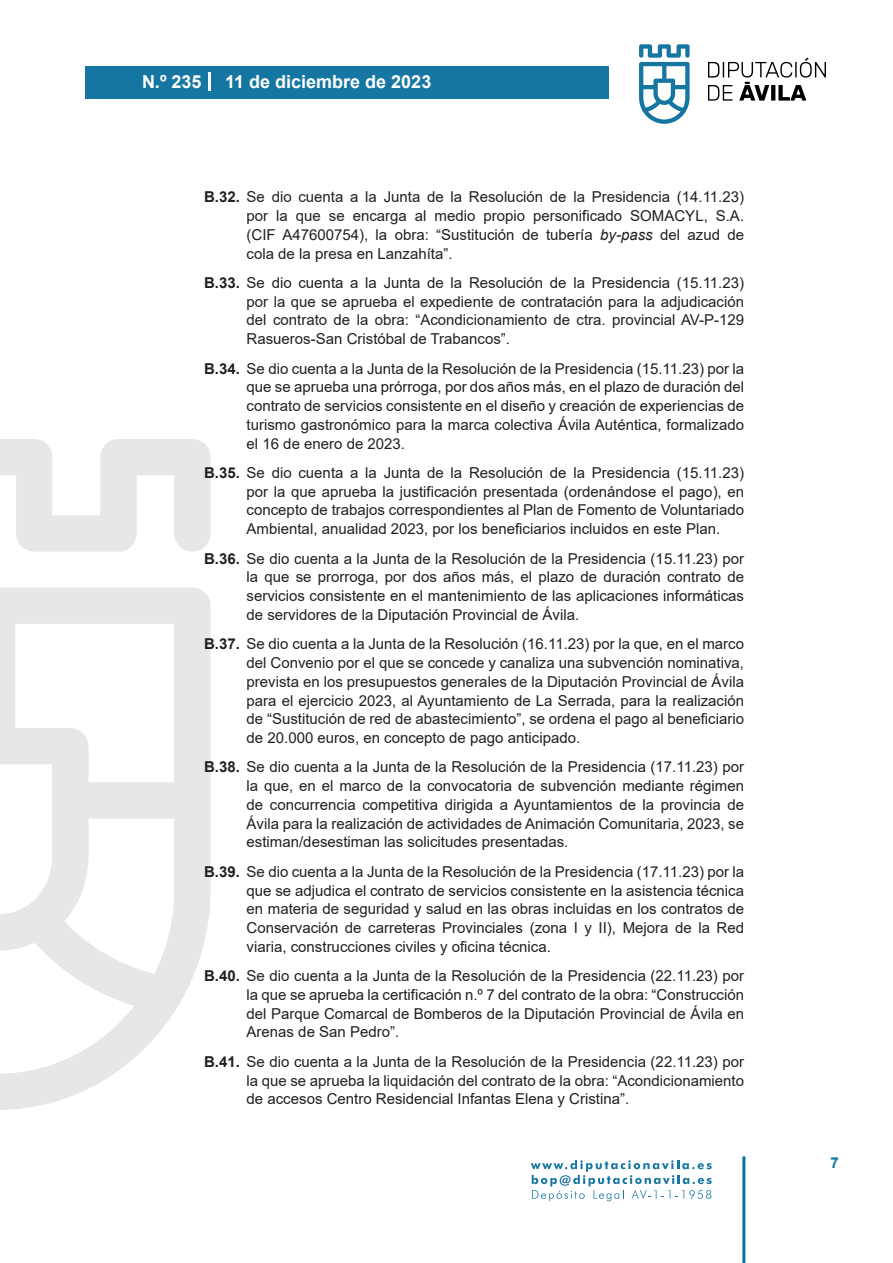
<style>
.page{position:relative;width:893px;height:1263px;background:#fff}
.page>*{position:absolute;margin:0;border:0;box-sizing:border-box;transform-origin:0 0}
.t1{font:700 18px "Arial";color:#fff}
.texto_normal{font:15px/18.8px "Arial";color:#231f20;text-align:justify}
.t2{font:700 15px "Arial";color:#04739f}
.s1{font-weight:700}
.s2{font-style:italic}
</style>
<div class="page">
<svg style="left:531px;top:1160px;width:181px;height:41px"></svg>
<div style="left:85px;top:66px;width:523px;height:33px;background:#1676a2"></div>
<svg style="left:639px;top:44px;width:51px;height:80px"></svg>
<svg style="left:708px;top:58px;width:118px;height:43px"></svg>
<hr style="left:742px;top:1156px;width:3px;height:107px;background:#04739f">
<svg style="left:208px;top:72px;width:2px;height:18px"></svg>
<svg style="left:0;top:439px;width:211px;height:671px"></svg>
<p class="t1" style="left:142px;top:69px;width:61px">N.º 235</p>
<p class="t1" style="left:225px;top:69px;width:208px">11 de diciembre de 2023</p>
<p class="texto_normal" style="left:247px;top:188px;width:499px;text-indent:-43px"><span class="s1">B.32.</span> Se dio cuenta a la Junta de la Resolución de la Presidencia (14.11.23) por la que se encarga al medio propio personificado SOMACYL, S.A. (CIF A47600754), la obra: “Sustitución de tubería <span class="s2">by-pass</span> del azud de cola de la presa en Lanzahíta”.</p>
<p class="texto_normal" style="left:247px;top:273px;width:499px;text-indent:-43px"><span class="s1">B.33.</span> Se dio cuenta a la Junta de la Resolución de la Presidencia (15.11.23) por la que se aprueba el expediente de contratación para la adjudicación del contrato de la obra: “Acondicionamiento de ctra. provincial AV-P-129<br>Rasueros-San Cristóbal de Trabancos”.</p>
<p class="texto_normal" style="left:247px;top:359px;width:499px;text-indent:-43px"><span class="s1">B.34.</span> Se dio cuenta a la Junta de la Resolución de la Presidencia (15.11.23) por la que se aprueba una prórroga, por dos años más, en el plazo de duración del contrato de servicios consistente en el diseño y creación de experiencias de turismo gastronómico para la marca colectiva Ávila Auténtica, formalizado el 16 de enero de 2023.</p>
<p class="texto_normal" style="left:247px;top:463px;width:499px;text-indent:-43px"><span class="s1">B.35.</span> Se dio cuenta a la Junta de la Resolución de la Presidencia (15.11.23) por la que aprueba la justificación presentada (ordenándose el pago), en concepto de trabajos correspondientes al Plan de Fomento de Voluntariado Ambiental, anualidad 2023, por los beneficiarios incluidos en este Plan.</p>
<p class="texto_normal" style="left:247px;top:549px;width:499px;text-indent:-43px"><span class="s1">B.36.</span> Se dio cuenta a la Junta de la Resolución de la Presidencia (15.11.23) por la que se prorroga, por dos años más, el plazo de duración contrato de servicios consistente en el mantenimiento de las aplicaciones informáticas de servidores de la Diputación Provincial de Ávila.</p>
<p class="texto_normal" style="left:247px;top:634px;width:499px;text-indent:-43px"><span class="s1">B.37.</span> Se dio cuenta a la Junta de la Resolución (16.11.23) por la que, en el marco del Convenio por el que se concede y canaliza una subvención nominativa, prevista en los presupuestos generales de la Diputación Provincial de Ávila para el ejercicio 2023, al Ayuntamiento de La Serrada, para la realización de “Sustitución de red de abastecimiento”, se ordena el pago al beneficiario de 20.000 euros, en concepto de pago anticipado.</p>
<p class="texto_normal" style="left:247px;top:758px;width:499px;text-indent:-43px"><span class="s1">B.38.</span> Se dio cuenta a la Junta de la Resolución de la Presidencia (17.11.23) por la que, en el marco de la convocatoria de subvención mediante régimen de concurrencia competitiva dirigida a Ayuntamientos de la provincia de Ávila para la realización de actividades de Animación Comunitaria, 2023, se estiman/desestiman las solicitudes presentadas.</p>
<p class="texto_normal" style="left:247px;top:862px;width:499px;text-indent:-43px"><span class="s1">B.39.</span> Se dio cuenta a la Junta de la Resolución de la Presidencia (17.11.23) por la que se adjudica el contrato de servicios consistente en la asistencia técnica en materia de seguridad y salud en las obras incluidas en los contratos de Conservación de carreteras Provinciales (zona I y II), Mejora de la Red viaria, construcciones civiles y oficina técnica.</p>
<p class="texto_normal" style="left:247px;top:966px;width:499px;text-indent:-43px"><span class="s1">B.40.</span> Se dio cuenta a la Junta de la Resolución de la Presidencia (22.11.23) por la que se aprueba la certificación n.º 7 del contrato de la obra: “Construcción del Parque Comarcal de Bomberos de la Diputación Provincial de Ávila en Arenas de San Pedro”.</p>
<p class="texto_normal" style="left:247px;top:1052px;width:499px;text-indent:-43px"><span class="s1">B.41.</span> Se dio cuenta a la Junta de la Resolución de la Presidencia (22.11.23) por la que se aprueba la liquidación del contrato de la obra: “Acondicionamiento de accesos Centro Residencial Infantas Elena y Cristina”.</p>
<p class="t2" style="left:831px;top:1152px;width:10px">7</p>
</div>
